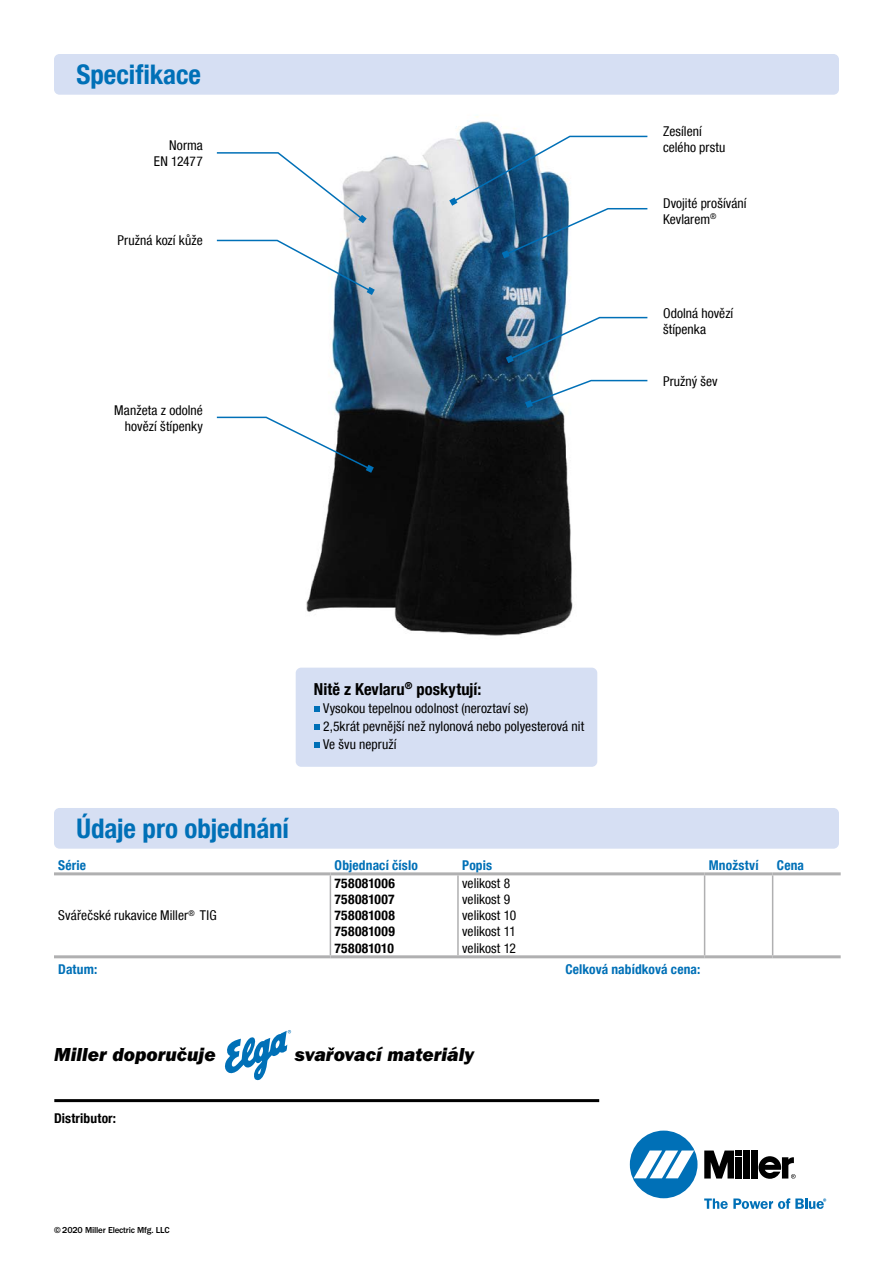
<style>
.page{position:relative;width:893px;height:1263px;background:#fff}
.page>*{position:absolute;margin:0;border:0;box-sizing:border-box;transform-origin:0 0}
.t1{font:700 condensed 27px "Helvetica Neue LT Com";letter-spacing:-.005em;color:#0070b7}
.t2{font:19.5px "ITC Franklin Gothic Std Hvy It";color:#000}
.t3{font:700 condensed 16.5px "Helvetica Neue LT Com";letter-spacing:.005em;color:#000}
.t4{font:condensed 13.5px/16.2px "Helvetica Neue LT Com";letter-spacing:.005em;color:#000}
.t5{font:700 condensed 13.5px "Helvetica Neue LT Com";letter-spacing:.01em;color:#0070b7}
.t6{font:700 condensed 13.5px/16.2px "Helvetica Neue LT Com";letter-spacing:.015em;color:#000;text-align:justify}
.t7{font:700 condensed 12px "Helvetica";letter-spacing:-.01em;color:#000}
.t8{font:500 9px "ITC Franklin Gothic Std";letter-spacing:-.02em;color:#000}
</style>
<div class="page">
<img style="left:306px;top:116px;width:267px;height:520px">
<div style="left:54px;top:54px;width:785px;height:41px;background:#d6dff3;border-radius:5px"></div>
<div style="left:630px;top:1130px;width:67px;height:68px;background:#0070b7;border-radius:50%"></div>
<svg style="left:634px;top:1150px;width:60px;height:28px"></svg>
<div style="left:743px;top:1150px;width:7px;height:28px;background:#000"></div>
<div style="left:751px;top:1150px;width:7px;height:28px;background:#000"></div>
<svg style="left:704px;top:1150px;width:38px;height:28px"></svg>
<svg style="left:758px;top:1156px;width:38px;height:23px"></svg>
<svg style="left:704px;top:1198px;width:122px;height:11px"></svg>
<hr style="left:54px;top:1099px;width:545px;height:3px;background:#000">
<svg style="left:216px;top:151px;width:151px;height:72px"></svg>
<svg style="left:216px;top:239px;width:159px;height:56px"></svg>
<svg style="left:216px;top:416px;width:158px;height:57px"></svg>
<svg style="left:449px;top:135px;width:199px;height:123px"></svg>
<svg style="left:506px;top:316px;width:142px;height:47px"></svg>
<svg style="left:525px;top:379px;width:123px;height:29px"></svg>
<div style="left:54px;top:808px;width:785px;height:41px;background:#d6dff3;border-radius:5px"></div>
<div style="left:296px;top:668px;width:301px;height:99px;background:#d6dff3;border-radius:5px"></div>
<svg style="left:314px;top:706px;width:6px;height:6px"></svg>
<svg style="left:314px;top:724px;width:6px;height:6px"></svg>
<svg style="left:314px;top:742px;width:6px;height:6px"></svg>
<hr style="left:54px;top:872px;width:276px;height:3px;background:#b0b0b1">
<hr style="left:330px;top:872px;width:128px;height:3px;background:#b0b0b1">
<hr style="left:458px;top:872px;width:247px;height:3px;background:#b0b0b1">
<hr style="left:705px;top:872px;width:68px;height:3px;background:#b0b0b1">
<hr style="left:773px;top:872px;width:68px;height:3px;background:#b0b0b1">
<hr style="left:330px;top:875px;width:1px;height:80px;background:#b0b0b1">
<hr style="left:457px;top:875px;width:2px;height:80px;background:#b0b0b1">
<hr style="left:54px;top:955px;width:276px;height:3px;background:#b0b0b1">
<hr style="left:330px;top:955px;width:128px;height:3px;background:#b0b0b1">
<hr style="left:458px;top:955px;width:247px;height:3px;background:#b0b0b1">
<hr style="left:705px;top:955px;width:68px;height:3px;background:#b0b0b1">
<hr style="left:773px;top:955px;width:68px;height:3px;background:#b0b0b1">
<hr style="left:704px;top:875px;width:1px;height:80px;background:#b0b0b1">
<hr style="left:772px;top:875px;width:1px;height:80px;background:#b0b0b1">
<svg style="left:224px;top:1030px;width:67px;height:51px"></svg>
<svg style="left:179px;top:1047px;width:7px;height:3px"></svg>
<svg style="left:328px;top:1047px;width:7px;height:3px"></svg>
<h1 class="t1" style="left:77px;top:59px;width:126px">Specifikace</h1>
<p class="t4" style="left:154px;top:137px;width:51px;text-align:right">Norma<br>EN 12477</p>
<p class="t4" style="left:118px;top:231px;width:87px">Pružná kozí kůže</p>
<p class="t4" style="left:114px;top:402px;width:90px;text-align:right">Manžeta z odolné hovězí štípenky</p>
<p class="t4" style="left:663px;top:123px;width:64px">Zesílení celého prstu</p>
<p class="t4" style="left:663px;top:195px;width:85px">Dvojité prošívání<br>Kevlarem<sup>®</sup></p>
<p class="t4" style="left:663px;top:305px;width:72px">Odolná hovězí štípenka</p>
<p class="t4" style="left:663px;top:373px;width:56px">Pružný šev</p>
<p class="t3" style="left:314px;top:679px;width:169px">Nitě z Kevlaru<sup>®</sup> poskytují:</p>
<p class="t4" style="left:323px;top:699px;width:262px;line-height:18px">Vysokou tepelnou odolnost (neroztaví se)<br>2,5krát pevnější než nylonová nebo polyesterová nit<br>Ve švu nepruží</p>
<h1 class="t1" style="left:77px;top:812px;width:214px">Údaje pro objednání</h1>
<p class="t5" style="left:58px;top:857px;width:29px">Série</p>
<p class="t5" style="left:335px;top:857px;width:85px">Objednací číslo</p>
<p class="t5" style="left:462px;top:857px;width:31px">Popis</p>
<p class="t5" style="left:709px;top:857px;width:51px">Množství</p>
<p class="t5" style="left:777px;top:857px;width:29px">Cena</p>
<p class="t4" style="left:58px;top:907px;width:160px">Svářečské rukavice Miller<sup>®</sup> TIG</p>
<p class="t6" style="left:335px;top:875px;width:62px">758081006<br>758081007<br>758081008<br>758081009<br>758081010</p>
<p class="t4" style="left:462px;top:875px;width:56px">velikost 8 velikost 9 velikost 10 velikost 11 velikost 12</p>
<p class="t5" style="left:58px;top:961px;width:41px">Datum:</p>
<p class="t5" style="left:565px;top:961px;width:137px">Celková nabídková cena:</p>
<h2 class="t2" style="left:54px;top:1043px;width:163px">Miller doporucuje</h2>
<h2 class="t2" style="left:295px;top:1043px;width:181px">svarovací materiály</h2>
<p class="t6" style="left:54px;top:1110px;width:64px">Distributor:</p>
<p class="t7" style="left:54px;top:1111px;width:72px">Distributed by:</p>
<p class="t8" style="left:54px;top:1225px;width:117px">© 2020 Miller Electric Mfg. LLC</p>
</div>
